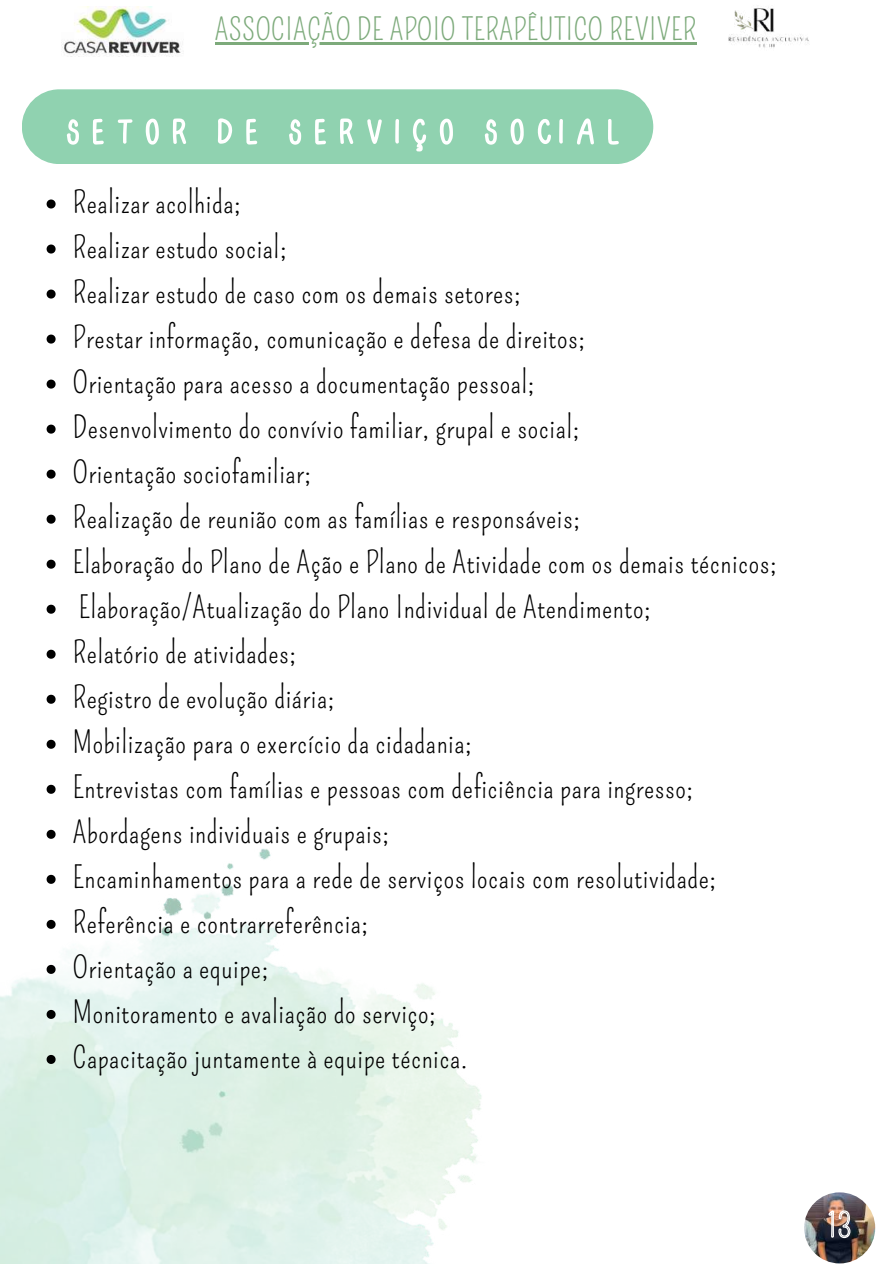
<style>
.page{position:relative;width:893px;height:1264px;background:#fff}
.page>*{position:absolute;margin:0;border:0;box-sizing:border-box;transform-origin:0 0}
.t1{font:74.25px "Better Together Spaced";color:#fff}
.t2{font:30px/45px "Pompiere";letter-spacing:.02em;color:#000}
.t3{font:30px "Pompiere";letter-spacing:.02em;color:#7daa7b}
</style>
<div class="page">
<img style="left:61px;top:7px;width:120px;height:49px">
<img style="left:0;top:848px;width:482px;height:415px">
<svg style="left:47px;top:199px;width:9px;height:9px"></svg>
<svg style="left:47px;top:244px;width:9px;height:9px"></svg>
<svg style="left:47px;top:289px;width:9px;height:9px"></svg>
<svg style="left:47px;top:334px;width:9px;height:9px"></svg>
<svg style="left:47px;top:379px;width:9px;height:9px"></svg>
<svg style="left:47px;top:424px;width:9px;height:9px"></svg>
<svg style="left:47px;top:469px;width:9px;height:9px"></svg>
<svg style="left:47px;top:514px;width:9px;height:9px"></svg>
<svg style="left:47px;top:559px;width:9px;height:9px"></svg>
<svg style="left:47px;top:604px;width:9px;height:9px"></svg>
<svg style="left:47px;top:649px;width:9px;height:9px"></svg>
<svg style="left:47px;top:694px;width:9px;height:9px"></svg>
<svg style="left:47px;top:739px;width:9px;height:9px"></svg>
<svg style="left:47px;top:784px;width:9px;height:9px"></svg>
<svg style="left:47px;top:829px;width:9px;height:9px"></svg>
<svg style="left:47px;top:874px;width:9px;height:9px"></svg>
<svg style="left:47px;top:919px;width:9px;height:9px"></svg>
<svg style="left:47px;top:964px;width:9px;height:9px"></svg>
<svg style="left:47px;top:1009px;width:9px;height:9px"></svg>
<svg style="left:47px;top:1054px;width:9px;height:9px"></svg>
<img style="left:804px;top:1192px;width:71px;height:71px;border-radius:50%">
<hr style="left:215px;top:42px;width:481px;height:2px;background:#7daa7b">
<div style="left:22px;top:89px;width:631px;height:75px;background:#90d2b0;border-radius:37px"></div>
<svg style="left:827px;top:1192px;width:24px;height:46px"></svg>
<img style="left:728px;top:7px;width:81px;height:41px">
<p class="t3" style="left:215px;top:12px;width:483px">ASSOCIAÇÃO DE APOIO TERAPÊUTICO REVIVER</p>
<h1 class="t1" style="left:67px;top:89px;width:567px">SETOR DE SERVIÇO SOCIAL</h1>
<p class="t2" style="left:73px;top:180px;width:705px">Realizar acolhida;<br>Realizar estudo social;<br>Realizar estudo de caso com os demais setores;<br>Prestar informação, comunicação e defesa de direitos;<br>Orientação para acesso a documentação pessoal;<br>Desenvolvimento do convívio familiar, grupal e social;<br>Orientação sociofamiliar;<br>Realização de reunião com as famílias e responsáveis;<br>Elaboração do Plano de Ação e Plano de Atividade com os demais técnicos; Elaboração/Atualização do Plano Individual de Atendimento;<br>Relatório de atividades;<br>Registro de evolução diária;<br>Mobilização para o exercício da cidadania;<br>Entrevistas com famílias e pessoas com deficiência para ingresso; Abordagens individuais e grupais;<br>Encaminhamentos para a rede de serviços locais com resolutividade; Referência e contrarreferência;<br>Orientação a equipe;<br>Monitoramento e avaliação do serviço;<br>Capacitação juntamente à equipe técnica.</p>
</div>
